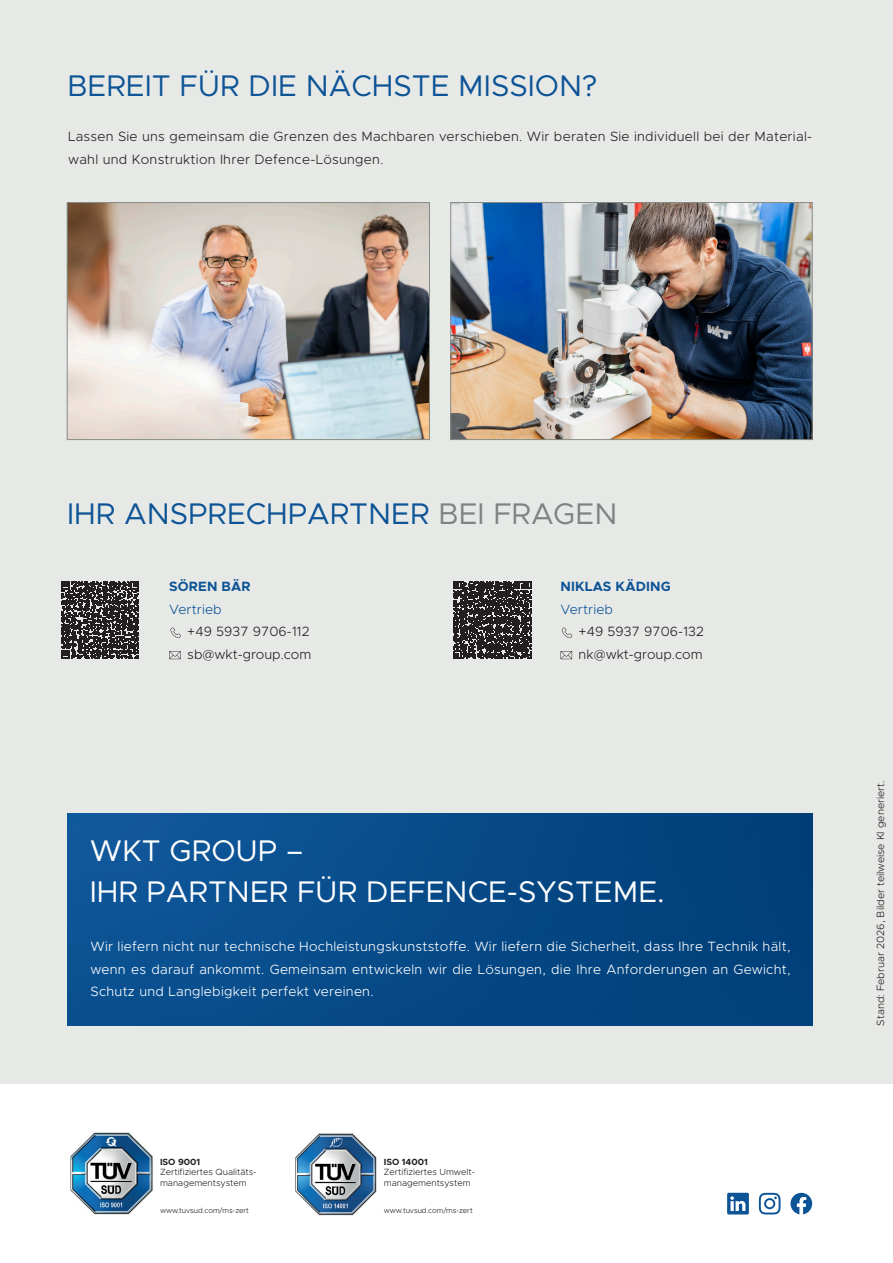
<style>
.page{position:relative;width:893px;height:1263px;background:#fff}
.page>*{position:absolute;margin:0;border:0;box-sizing:border-box;transform-origin:0 0}
.t1{font:30px "Metropolis";color:#0d5496}
.t2{font:30px/40.5px "Metropolis";color:#fff}
.t3{font:300 13.5px/22.5px "Metropolis";letter-spacing:.02em;color:#fff;text-align:justify}
.t4{font:300 13.5px/22.5px "Metropolis";letter-spacing:.02em;color:#231f20}
.t5{font:700 13.5px "Metropolis";letter-spacing:.01em;color:#0d5496}
.t6{font:300 13.5px "Metropolis";letter-spacing:.01em;color:#0d5496}
.t7{font:300 10.5px "Metropolis";color:#231f20}
.t8{font:300 9px/10.8px "Metropolis";color:#231f20}
.t9{font:700 9px "Metropolis";color:#231f20}
.t10{font:300 7.5px "Metropolis";letter-spacing:-.01em;color:#231f20}
.s1{color:#808285}
</style>
<div class="page">
<div style="left:0;top:0;width:893px;height:1083px;background:#e7e9e7"></div>
<svg style="left:759px;top:1193px;width:21px;height:21px"></svg>
<svg style="left:790px;top:1193px;width:22px;height:21px"></svg>
<div style="left:727px;top:1193px;width:22px;height:21px;background:#0d5496;border-radius:2px"></div>
<svg style="left:730px;top:1196px;width:15px;height:15px"></svg>
<img style="left:70px;top:1132px;width:84px;height:83px">
<img style="left:295px;top:1133px;width:82px;height:83px">
<div style="left:68px;top:813px;width:744px;height:212px;background:linear-gradient(to right,#0e5698,#003f78)"></div>
<svg style="left:170px;top:627px;width:11px;height:11px"></svg>
<svg style="left:169px;top:651px;width:12px;height:8px"></svg>
<svg style="left:562px;top:627px;width:10px;height:11px"></svg>
<svg style="left:560px;top:651px;width:12px;height:8px"></svg>
<svg style="left:453px;top:581px;width:78px;height:78px"></svg>
<svg style="left:61px;top:581px;width:78px;height:77px"></svg>
<img style="left:69px;top:204px;width:359px;height:234px">
<div style="left:67px;top:202px;width:363px;height:238px;border:1px solid #868d84"></div>
<img style="left:453px;top:204px;width:357px;height:234px">
<div style="left:451px;top:202px;width:361px;height:238px;border:1px solid #868d84"></div>
<h1 class="t1" style="left:67px;top:67px;width:532px">BEREIT FÜR DIE NÄCHSTE MISSION?</h1>
<p class="t4" style="left:68px;top:125px;width:746px">Lassen Sie uns gemeinsam die Grenzen des Machbaren verschieben. Wir beraten Sie individuell bei der Material&shy;wahl und Konstruktion Ihrer Defence-Lösungen.</p>
<h1 class="t1" style="left:67px;top:495px;width:552px">IHR ANSPRECHPARTNER <span class="s1">BEI FRAGEN</span></h1>
<p class="t5" style="left:169px;top:578px;width:83px">SÖREN BÄR</p>
<p class="t6" style="left:169px;top:601px;width:54px">Vertrieb</p>
<p class="t4" style="left:187px;top:620px;width:126px">+49 5937 9706-112 sb@wkt-group.com</p>
<p class="t5" style="left:560px;top:578px;width:112px">NIKLAS KÄDING</p>
<p class="t6" style="left:560px;top:601px;width:54px">Vertrieb</p>
<p class="t4" style="left:578px;top:620px;width:127px">+49 5937 9706-132 nk@wkt-group.com</p>
<h1 class="t2" style="left:90px;top:830px;width:577px">WKT GROUP –<br>IHR PARTNER FÜR DEFENCE-SYSTEME.</h1>
<p class="t3" style="left:91px;top:935px;width:701px">Wir liefern nicht nur technische Hochleistungskunststoffe. Wir liefern die Sicherheit, dass Ihre Technik hält, wenn es darauf ankommt. Gemeinsam entwickeln wir die Lösungen, die Ihre Anforderungen an Gewicht, Schutz und Langlebigkeit perfekt vereinen.</p>
<p class="t9" style="left:160px;top:1156px;width:42px">ISO 9001</p>
<p class="t8" style="left:160px;top:1167px;width:98px">Zertifiziertes Qualitäts&shy;managementsystem</p>
<p class="t10" style="left:160px;top:1206px;width:90px">www.tuvsud.com/ms-zert</p>
<p class="t9" style="left:384px;top:1156px;width:46px">ISO 14001</p>
<p class="t8" style="left:384px;top:1167px;width:93px">Zertifiziertes Umwelt&shy;managementsystem</p>
<p class="t10" style="left:384px;top:1206px;width:90px">www.tuvsud.com/ms-zert</p>
<p class="t7" style="left:874px;top:1025px;width:247px;rotate:-90deg">Stand: Februar 2026, Bilder teilweise KI generiert.</p>
</div>
